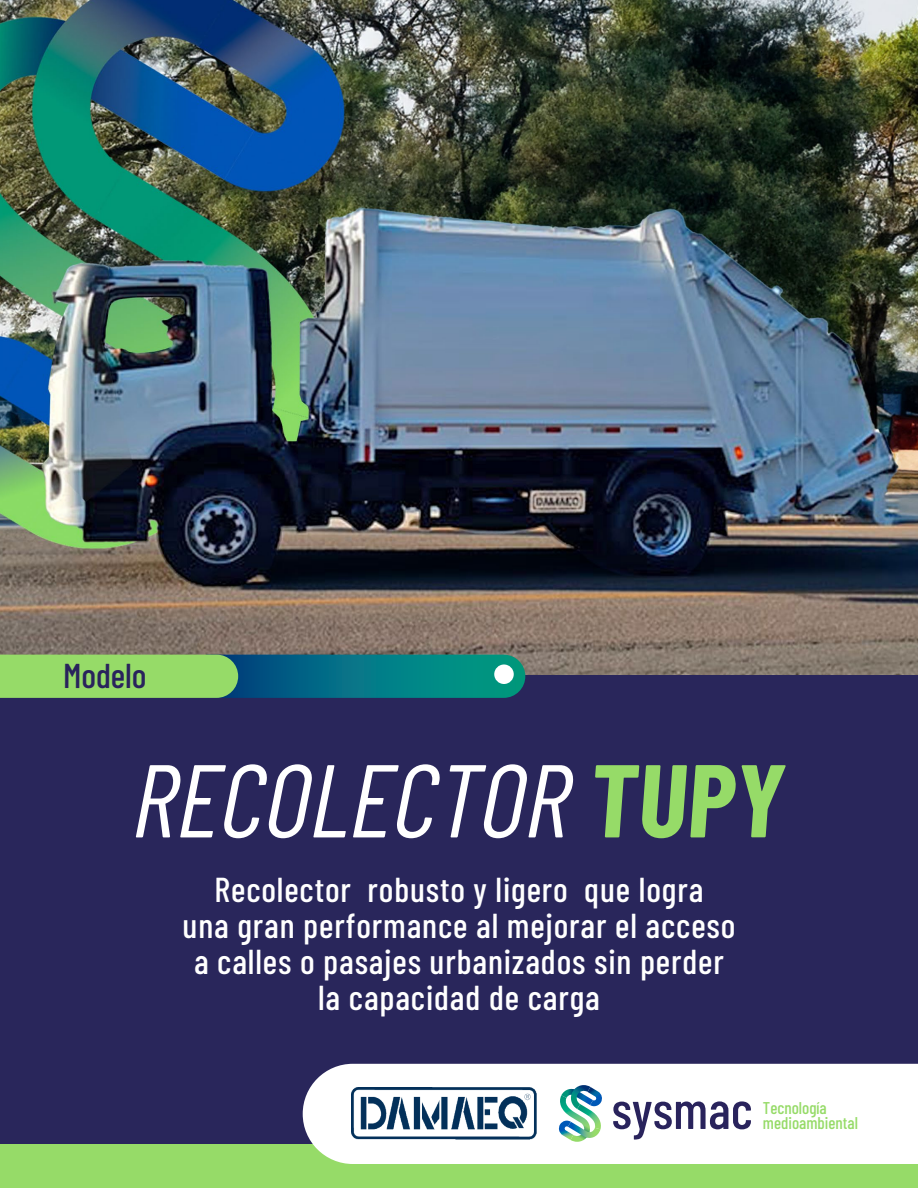
<style>
.page{position:relative;width:918px;height:1188px;background:#fff}
.page>*{position:absolute;margin:0;border:0;box-sizing:border-box;transform-origin:0 0}
.t1{font:italic 103.2px "Barlow Condensed";color:#fff}
.t2{font:500 53.25px "Barlow Condensed";color:#29235c}
.t3{font:500 34.5px/36px "Barlow Condensed";letter-spacing:.025em;color:#fff;text-align:center}
.t4{font:500 34.5px "Barlow Condensed";letter-spacing:-.005em;color:#29235c}
.t5{font:500 16.95px/15.1px "Barlow Condensed";color:#96db68}
.s1{font-weight:700;font-style:normal;color:#96db68}
</style>
<div class="page">
<img style="left:0;top:0;width:918px;height:675px">
<div style="left:0;top:675px;width:918px;height:513px;background:#29265b"></div>
<div style="left:0;top:1144px;width:918px;height:44px;background:#96db68"></div>
<svg style="left:0;top:655px;width:525px;height:43px;background:#44a377"></svg>
<div style="left:494px;top:664px;width:20px;height:20px;background:#fff;border-radius:50%"></div>
<div style="left:303px;top:1064px;width:615px;height:100px;background:#fff"></div>
<svg style="left:559px;top:1085px;width:44px;height:57px;background:#8fc6c0"></svg>
<img style="left:352px;top:1088px;width:185px;height:51px">
<p class="t4" style="left:63px;top:651px;width:85px">Modelo</p>
<h1 class="t1" style="left:131px;top:727px;width:664px">RECOLECTOR <span class="s1">TUPY</span></h1>
<p class="t3" style="left:183px;top:869px;width:554px">Recolector robusto y ligero que logra<br>una gran performance al mejorar el acceso a calles o pasajes urbanizados sin perder la capacidad de carga</p>
<h2 class="t2" style="left:611px;top:1072px;width:143px">sysmac</h2>
<p class="t5" style="left:763px;top:1099px;width:97px">Tecnología medioambiental</p>
</div>
